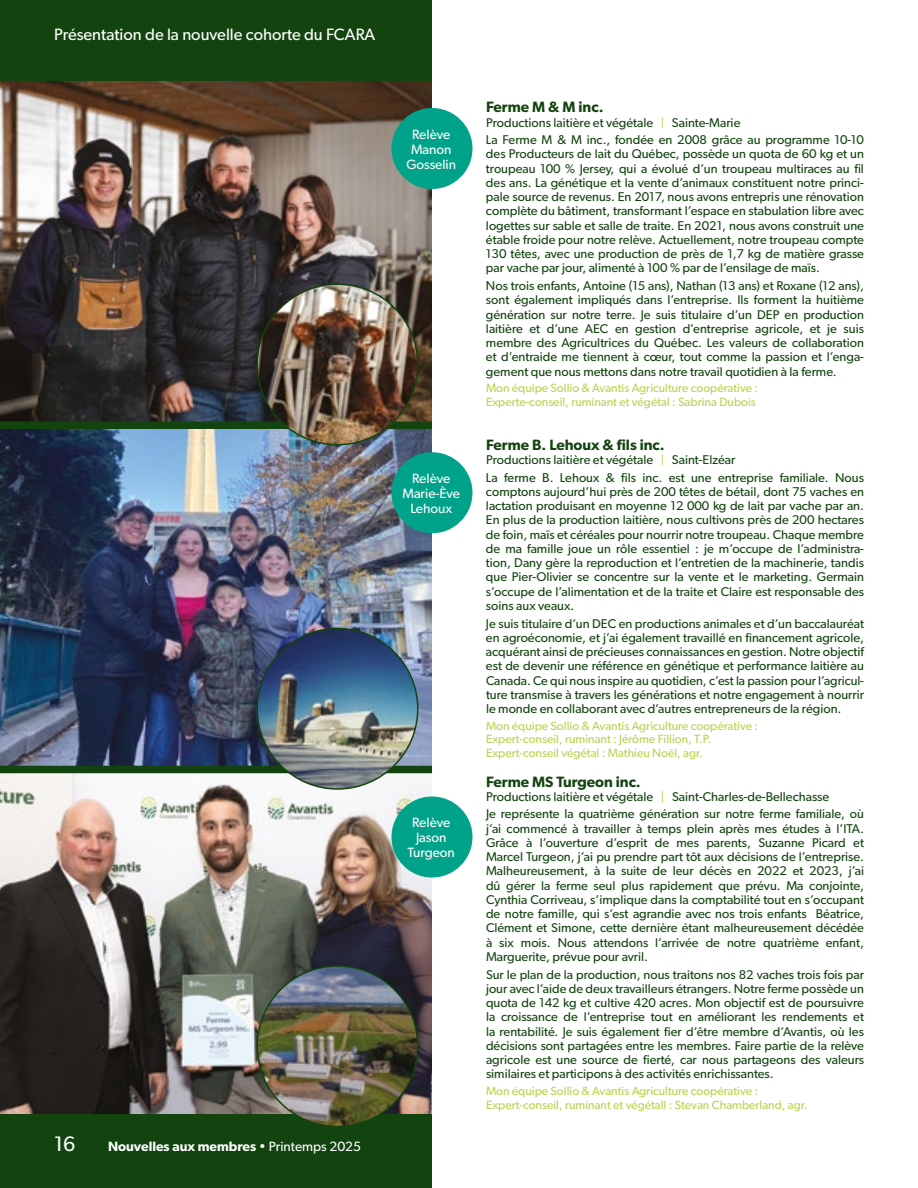
<style>
.page{position:relative;width:918px;height:1188px;background:#fff}
.page>*{position:absolute;margin:0;border:0;box-sizing:border-box;transform-origin:0 0}
.t1{font:21px "Gibson";color:#fff}
.t2{font:16.5px "Gibson";color:#fff}
.t3{font:600 15px "Gibson";color:#13440f}
.t4{font:13.5px/15px "Gibson";color:#fff;text-align:center}
.t5{font:600 13.5px "Gibson";color:#fff}
.t6{font:12.75px/14.2px "Gibson";color:#13440f;text-align:justify}
.t7{font:12px/13.5px "Gibson";color:#bbd151}
.s1{font-weight:400}
.s2{font-size:12px;color:#bbd151}
.s3{color:#bbd151}
</style>
<div class="page">
<div style="left:0;top:0;width:432px;height:1188px;background:#13440f"></div>
<img style="left:0;top:81px;width:432px;height:1033px">
<img style="left:257px;top:966px;width:161px;height:160px;border-radius:80px">
<div style="left:0;top:421px;width:432px;height:8px;background:#13440f"></div>
<div style="left:0;top:766px;width:432px;height:7px;background:#13440f"></div>
<img style="left:257px;top:629px;width:161px;height:160px;border-radius:80px">
<img style="left:257px;top:284px;width:161px;height:161px;border-radius:80px">
<div style="left:392px;top:796px;width:80px;height:82px;background:#00a28a;border-radius:50%"></div>
<div style="left:392px;top:452px;width:80px;height:81px;background:#00a28a;border-radius:50%"></div>
<div style="left:392px;top:108px;width:80px;height:81px;background:#00a28a;border-radius:50%"></div>
<p class="t2" style="left:54px;top:25px;width:323px">Présentation de la nouvelle cohorte du FCARA</p>
<h1 class="t1" style="left:54px;top:1131px;width:23px">16</h1>
<p class="t5" style="left:108px;top:1138px;width:255px">Nouvelles aux membres <span class="s1">• Printemps 2025</span></p>
<p class="t4" style="left:406px;top:127px;width:51px">Relève<br>Manon<br>Gosselin</p>
<p class="t4" style="left:402px;top:471px;width:59px">Relève<br>Marie-Ève<br>Lehoux</p>
<p class="t4" style="left:408px;top:815px;width:49px">Relève<br>Jason<br>Turgeon</p>
<p class="t3" style="left:486px;top:98px;width:119px">Ferme M &amp; M inc.</p>
<p class="t6" style="left:486px;top:113px;width:379px;line-height:17.5px">Productions laitière et végétale <span class="s2">|</span> Sainte-Marie<br>La Ferme M &amp; M inc., fondée en 2008 grâce au programme 10-10</p>
<p class="t6" style="left:486px;top:147px;width:380px">des Producteurs de lait du Québec, possède un quota de 60 kg et un troupeau 100 % Jersey, qui a évolué d’un troupeau multiraces au fil des ans. La génétique et la vente d’animaux constituent notre princi&shy;pale source de revenus. En 2017, nous avons entrepris une rénovation complète du bâtiment, transformant l’espace en stabulation libre avec logettes sur sable et salle de traite. En 2021, nous avons construit une étable froide pour notre relève. Actuellement, notre troupeau compte 130 têtes, avec une production de près de 1,7 kg de matière grasse par vache par jour, alimenté à 100 % par de l’ensilage de maïs.</p>
<p class="t6" style="left:486px;top:278px;width:380px">Nos trois enfants, Antoine (15 ans), Nathan (13 ans) et Roxane (12 ans), sont également impliqués dans l’entreprise. Ils forment la huitième génération sur notre terre. Je suis titulaire d’un DEP en production laitière et d’une AEC en gestion d’entreprise agricole, et je suis membre des Agricultrices du Québec. Les valeurs de collaboration et d’entraide me tiennent à cœur, tout comme la passion et l’enga&shy;gement que nous mettons dans notre travail quotidien à la ferme.</p>
<p class="t7" style="left:486px;top:381px;width:274px">Mon équipe Sollio &amp; Avantis Agriculture coopérative :<br>Experte-conseil, ruminant et végétal : Sabrina Dubois</p>
<p class="t3" style="left:486px;top:436px;width:180px">Ferme B. Lehoux &amp; fils inc.</p>
<p class="t6" style="left:486px;top:451px;width:380px;line-height:17.5px">Productions laitière et végétale <span class="s2">|</span> Saint-Elzéar<br>La ferme B. Lehoux &amp; fils inc. est une entreprise familiale. Nous</p>
<p class="t6" style="left:486px;top:484px;width:380px">comptons aujourd’hui près de 200 têtes de bétail, dont 75 vaches en lactation produisant en moyenne 12 000 kg de lait par vache par an.<br>En plus de la production laitière, nous cultivons près de 200 hectares de foin, maïs et céréales pour nourrir notre troupeau. Chaque membre de ma famille joue un rôle essentiel : je m’occupe de l’administra&shy;tion, Dany gère la reproduction et l’entretien de la machinerie, tandis que Pier-Olivier se concentre sur la vente et le marketing. Germain s’occupe de l’alimentation et de la traite et Claire est responsable des soins aux veaux.</p>
<p class="t6" style="left:486px;top:616px;width:380px">Je suis titulaire d’un DEC en productions animales et d’un baccalauréat en agroéconomie, et j’ai également travaillé en financement agricole, acquérant ainsi de précieuses connaissances en gestion. Notre objectif est de devenir une référence en génétique et performance laitière au Canada. Ce qui nous inspire au quotidien, c’est la passion pour l’agricul&shy;ture transmise à travers les générations et notre engagement à nourrir le monde en collaborant avec d’autres entrepreneurs de la région.</p>
<p class="t7" style="left:486px;top:719px;width:274px">Mon équipe Sollio &amp; Avantis Agriculture coopérative :<br>Expert-conseil, ruminant : Jérôme Fillion, T.P.<br>Expert-conseil végétal : Mathieu Noël, agr.</p>
<p class="t3" style="left:486px;top:772px;width:156px">Ferme MS Turgeon inc.</p>
<p class="t6" style="left:486px;top:787px;width:380px;line-height:17.5px">Productions laitière et végétale <span class="s3">|</span> Saint-Charles-de-Bellechasse<br>Je représente la quatrième génération sur notre ferme familiale, où</p>
<p class="t6" style="left:486px;top:821px;width:380px">j’ai commencé à travailler à temps plein après mes études à l’ITA.<br>Grâce à l’ouverture d’esprit de mes parents, Suzanne Picard et Marcel Turgeon, j’ai pu prendre part tôt aux décisions de l’entreprise.<br>Malheureusement, à la suite de leur décès en 2022 et 2023, j’ai dû gérer la ferme seul plus rapidement que prévu. Ma conjointe, Cynthia Corriveau, s’implique dans la comptabilité tout en s’occupant de notre famille, qui s’est agrandie avec nos trois enfants Béatrice, Clément et Simone, cette dernière étant malheureusement décédée à six mois. Nous attendons l’arrivée de notre quatrième enfant, Marguerite, prévue pour avril.</p>
<p class="t6" style="left:486px;top:967px;width:380px">Sur le plan de la production, nous traitons nos 82 vaches trois fois par jour avec l’aide de deux travailleurs étrangers. Notre ferme possède un quota de 142 kg et cultive 420 acres. Mon objectif est de poursuivre la croissance de l’entreprise tout en améliorant les rendements et la rentabilité. Je suis également fier d’être membre d’Avantis, où les décisions sont partagées entre les membres. Faire partie de la relève agricole est une source de fierté, car nous partageons des valeurs similaires et participons à des activités enrichissantes.</p>
<p class="t7" style="left:486px;top:1084px;width:323px">Mon équipe Sollio &amp; Avantis Agriculture coopérative :<br>Expert-conseil, ruminant et végétall : Stevan Chamberland, agr.</p>
</div>
